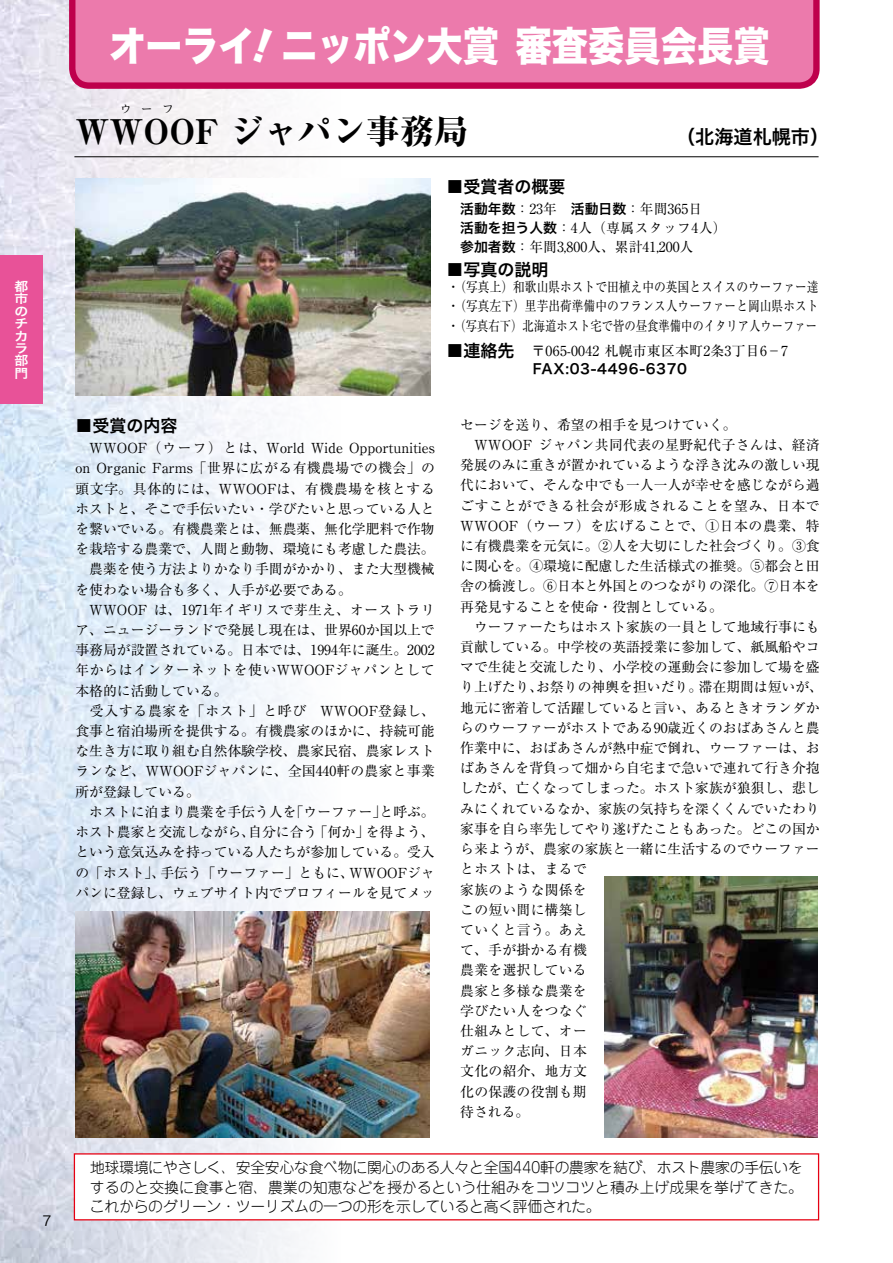
<style>
.page{position:relative;width:893px;height:1263px;background:#fff}
.page>*{position:absolute;margin:0;border:0;box-sizing:border-box;transform-origin:0 0}
.t1{font:40.35px "Hira Kaku Std W8";color:#fff;scale:.9 1}
.t2{font:800 34.05px "Ryumin Pro";color:#000}
.t3{font:19.2px "Hira Kaku Pro W6";color:#000}
.t4{font:16.95px "Hira Kaku Pro W6";color:#000}
.t5{font:300 14.85px/19.2px "Jun 101 Pro";letter-spacing:-.02em;color:#000;text-align:justify}
.t6{font:13.8px/20.2px "Ryumin Pro";color:#000}
.t7{font:13.8px "Ryumin Pro";letter-spacing:.02em;color:#000}
.t8{font:13.8px "Hira Kaku Std W6";letter-spacing:.05em;color:#000;scale:1.04 1}
.t9{font:13.8px "Hira Kaku Pro W3";color:#000}
.t10{font:12.45px/12.5px "Hira Kaku Pro W6";color:#fff;text-align:justify;scale:1.11 1}
.t11{font:800 10.65px "Ryumin Pro";color:#000}
.s1{font-family:"Hira Kaku Pro W6"}
.s2{font-family:"Hira Kaku Pro W6";font-size:16.95px}
</style>
<div class="page">
<img style="left:0;top:0;width:340px;height:1263px">
<svg style="left:66px;top:0;width:754px;height:92px;background:#e875a7"></svg>
<hr style="left:74px;top:156px;width:745px;height:1px;background:#000">
<img style="left:75px;top:178px;width:356px;height:217px">
<img style="left:605px;top:876px;width:213px;height:261px">
<img style="left:75px;top:911px;width:355px;height:226px">
<div style="left:74px;top:1154px;width:745px;height:66px;background:#fff"></div>
<div style="left:74px;top:1153px;width:745px;height:67px;border:1px solid #e60012"></div>
<div style="left:0;top:255px;width:43px;height:149px;background:#e85298"></div>
<svg style="left:253px;top:28px;width:19px;height:35px"></svg>
<p class="t10" style="left:14px;top:279px;width:14px">都市のチカラ部門</p>
<p class="t9" style="left:43px;top:1208px;width:11px">7</p>
<h1 class="t1" style="left:109px;top:24px;width:163px">オーライ</h1>
<h1 class="t1" style="left:281px;top:24px;width:545px">ニッポン大賞審査委員会長賞</h1>
<p class="t11" style="left:120px;top:101px;width:55px">ウ　ー　フ</p>
<h2 class="t2" style="left:75px;top:105px;width:394px">WWOOF ジャパン事務局</h2>
<h3 class="t3" style="left:676px;top:120px;width:155px">（北海道札幌市）</h3>
<p class="t4" style="left:446px;top:171px;width:121px">■受賞者の概要</p>
<p class="t6" style="left:460px;top:198px;width:268px;line-height:19.2px"><span class="s1">活動年数</span>：23年　<span class="s1">活動日数</span>：年間365日<br><span class="s1">活動を担う人数</span>：4人（専属スタッフ4人）<span class="s1">参加者数</span>：年間3,800人、累計41,200人</p>
<p class="t4" style="left:446px;top:254px;width:104px">■写真の説明</p>
<p class="t6" style="left:446px;top:277px;width:374px;line-height:19.2px;text-align:justify">・（写真上）和歌山県ホストで田植え中の英国とスイスのウーファー達・（写真左下）里芋出荷準備中のフランス人ウーファーと岡山県ホスト・（写真右下）北海道ホスト宅で皆の昼食準備中のイタリア人ウーファー</p>
<p class="t7" style="left:446px;top:339px;width:343px"><span class="s2">■連絡先　</span>〒065-0042 札幌市東区本町2条3丁目6− 7</p>
<p class="t8" style="left:446px;top:358px;width:233px">　　　　　 FAX:03-4496-6370</p>
<p class="t4" style="left:75px;top:410px;width:104px">■受賞の内容</p>
<p class="t6" style="left:75px;top:437px;width:361px">　WWOOF（ウーフ）とは、World Wide Opportunities on Organic Farms「世界に広がる有機農場での機会」の頭文字。具体的には、WWOOFは、有機農場を核とするホストと、そこで手伝いたい・学びたいと思っている人とを繋いでいる。有機農業とは、無農薬、無化学肥料で作物を栽培する農業で、人間と動物、環境にも考慮した農法。　農薬を使う方法よりかなり手間がかかり、また大型機械を使わない場合も多く、人手が必要である。<br>　WWOOF は、1971年イギリスで芽生え、オーストラリア、ニュージーランドで発展し現在は、世界60か国以上で事務局が設置されている。日本では、1994年に誕生。2002年からはインターネットを使いWWOOFジャパンとして本格的に活動している。<br>　受入する農家を「ホスト」と呼び　WWOOF登録し、食事と宿泊場所を提供する。有機農家のほかに、持続可能な生き方に取り組む自然体験学校、農家民宿、農家レストランなど、WWOOFジャパンに、全国440軒の農家と事業所が登録している。<br>　ホストに泊まり農業を手伝う人を「ウーファー」と呼ぶ。ホスト農家と交流しながら、自分に合う「何か」を得よう、という意気込みを持っている人たちが参加している。受入の「ホスト」、手伝う「ウーファー」ともに、WWOOFジャパンに登録し、ウェブサイト内でプロフィールを見てメッ</p>
<p class="t6" style="left:460px;top:414px;width:364px">セージを送り、希望の相手を見つけていく。<br>　WWOOF ジャパン共同代表の星野紀代子さんは、経済発展のみに重きが置かれているような浮き沈みの激しい現代において、そんな中でも一人一人が幸せを感じながら過ごすことができる社会が形成されることを望み、日本で<br>WWOOF（ウーフ）を広げることで、①日本の農業、特に有機農業を元気に。②人を大切にした社会づくり。③食に関心を。④環境に配慮した生活様式の推奨。⑤都会と田舎の橋渡し。⑥日本と外国とのつながりの深化。⑦日本を再発見することを使命・役割としている。<br>　ウーファーたちはホスト家族の一員として地域行事にも貢献している。中学校の英語授業に参加して、紙風船やコマで生徒と交流したり、小学校の運動会に参加して場を盛り上げたり、お祭りの神輿を担いだり。滞在期間は短いが、地元に密着して活躍していると言い、あるときオランダからのウーファーがホストである90歳近くのおばあさんと農作業中に、おばあさんが熱中症で倒れ、ウーファーは、おばあさんを背負って畑から自宅まで急いで連れて行き介抱したが、亡くなってしまった。ホスト家族が狼狽し、悲しみにくれているなか、家族の気持ちを深くくんでいたわり家事を自ら率先してやり遂げたこともあった。どこの国から来ようが、農家の家族と一緒に生活するのでウーファーとホストは、まるで<br>家族のような関係を<br>この短い間に構築し<br>ていくと言う。あえ<br>て、手が掛かる有機<br>農業を選択している<br>農家と多様な農業を<br>学びたい人をつなぐ<br>仕組みとして、オー<br>ガニック志向、日本<br>文化の紹介、地方文<br>化の保護の役割も期<br>待される。</p>
<p class="t5" style="left:90px;top:1156px;width:715px">地球環境にやさしく、安全安心な食べ物に関心のある人々と全国440軒の農家を結び、ホスト農家の手伝いをするのと交換に食事と宿、農業の知恵などを授かるという仕組みをコツコツと積み上げ成果を挙げてきた。これからのグリーン・ツーリズムの一つの形を示していると高く評価された。</p>
</div>
